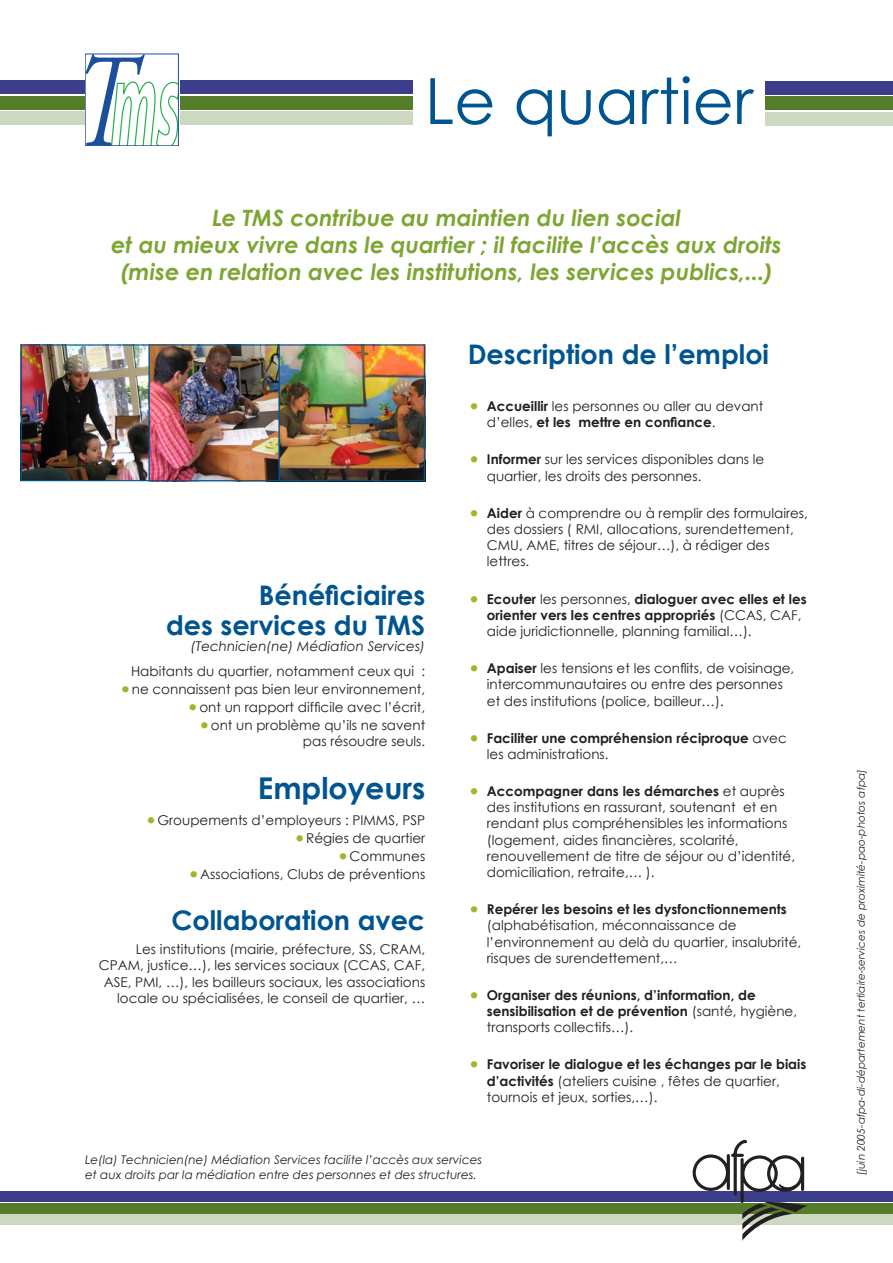
<style>
.page{position:relative;width:893px;height:1263px;background:#fff}
.page>*{position:absolute;margin:0;border:0;box-sizing:border-box;transform-origin:0 0}
.t1{font:63.75px "Century Gothic";color:#00548f}
.t2{font:700 30px "Century Gothic";color:#00548f}
.t3{font:700 27px/30px "Century Gothic";color:#00548f;text-align:right}
.t4{font:italic 700 22.5px/27px "Century Gothic";color:#7da532;text-align:center}
.t5{font:13.5px/16.2px "Century Gothic";color:#231f20}
.t6{font:700 13.5px/16.2px "Century Gothic";color:#231f20}
.t7{font:italic 13.5px "Century Gothic";color:#231f20}
.t8{font:italic 12px/15px "Century Gothic";color:#231f20}
.t9{font:italic 10.5px "Century Gothic";color:#231f20}
.s1{font-size:21px;color:#a3b629}
.s2{font-weight:700}
.s3{font-weight:400;font-size:21px;color:#a3b629}
.s4{font-weight:400}
</style>
<div class="page">
<div style="left:0;top:81px;width:412px;height:13px;background:#3c3e89"></div>
<div style="left:0;top:96px;width:412px;height:13px;background:#557d29"></div>
<div style="left:0;top:111px;width:412px;height:13px;background:#ccd8bf"></div>
<div style="left:0;top:1191px;width:893px;height:10px;background:#3c3e89"></div>
<div style="left:0;top:1203px;width:893px;height:10px;background:#557d29"></div>
<div style="left:0;top:1215px;width:893px;height:10px;background:#ccd8bf"></div>
<div style="left:765px;top:81px;width:128px;height:14px;background:#3c3e89"></div>
<div style="left:765px;top:97px;width:128px;height:13px;background:#557d29"></div>
<div style="left:765px;top:112px;width:128px;height:13px;background:#ccd8bf"></div>
<svg style="left:693px;top:1140px;width:115px;height:101px"></svg>
<svg style="left:85px;top:52px;width:94px;height:95px"></svg>
<svg style="left:87px;top:56px;width:89px;height:88px"></svg>
<img style="left:23px;top:346px;width:255px;height:133px">
<img style="left:280px;top:346px;width:143px;height:133px">
<div style="left:21px;top:344px;width:404px;height:137px;border:1px solid #00548f"></div>
<hr style="left:278px;top:344px;width:2px;height:137px;background:#00548f">
<hr style="left:149px;top:344px;width:1px;height:137px;background:#00548f">
<h1 class="t1" style="left:425px;top:56px;width:330px">Le quartier</h1>
<h3 class="t4" style="left:111px;top:203px;width:672px">Le TMS contribue au maintien du lien social<br>et au mieux vivre dans le quartier ; il facilite l’accès aux droits (mise en relation avec les institutions, les services publics,...)</h3>
<h3 class="t3" style="left:166px;top:579px;width:261px">Bénéficiaires<br>des services du TMS</h3>
<p class="t7" style="left:191px;top:637px;width:236px">(Technicien(ne) Médiation Services)</p>
<p class="t5" style="left:131px;top:663px;width:296px">Habitants du quartier, notamment ceux qui :</p>
<p class="t5" style="left:119px;top:681px;width:308px"><span class="s1">•</span>ne connaissent pas bien leur environnement,</p>
<p class="t5" style="left:187px;top:699px;width:240px"><span class="s1">•</span>ont un rapport difficile avec l’écrit,</p>
<p class="t5" style="left:198px;top:716px;width:229px;text-align:right"><span class="s1">•</span>ont un problème qu’ils ne savent pas résoudre seuls.</p>
<h2 class="t2" style="left:258px;top:765px;width:169px">Employeurs</h2>
<p class="t5" style="left:145px;top:812px;width:282px"><span class="s1">•</span>Groupements d’employeurs : PIMMS, PSP</p>
<p class="t5" style="left:293px;top:830px;width:133px"><span class="s1">•</span>Régies de quartier</p>
<p class="t5" style="left:337px;top:848px;width:90px"><span class="s1">•</span>Communes</p>
<p class="t5" style="left:187px;top:866px;width:239px"><span class="s1">•</span>Associations, Clubs de préventions</p>
<h3 class="t3" style="left:171px;top:903px;width:255px">Collaboration avec</h3>
<p class="t5" style="left:99px;top:941px;width:328px;text-align:right">Les institutions (mairie, préfecture, SS, CRAM, CPAM, justice…), les services sociaux (CCAS, CAF, ASE, PMI, …), les bailleurs sociaux, les associations locale ou spécialisées, le conseil de quartier, …</p>
<h3 class="t3" style="left:468px;top:338px;width:303px">Description de l’emploi</h3>
<p class="t5" style="left:487px;top:398px;width:278px;text-indent:-19px"><span class="s1">•</span> <span class="s2">Accueillir</span> les personnes ou aller au devant d’elles, <span class="s2">et les mettre en confiance</span>.</p>
<p class="t5" style="left:487px;top:451px;width:279px;text-indent:-19px"><span class="s1">•</span> <span class="s2">Informer</span> sur les services disponibles dans le quartier, les droits des personnes.</p>
<p class="t5" style="left:487px;top:505px;width:323px;text-indent:-19px"><span class="s1">•</span> <span class="s2">Aider</span> à comprendre ou à remplir des formulaires, des dossiers ( RMI, allocations, surendettement, CMU, AME, titres de séjour…), à rédiger des lettres.</p>
<p class="t5" style="left:487px;top:590px;width:321px;text-indent:-19px"><span class="s1">•</span> <span class="s2">Ecouter</span> les personnes, <span class="s2">dialoguer avec elles et les orienter vers les centres appropriés</span> (CCAS, CAF, aide juridictionnelle, planning familial…).</p>
<p class="t5" style="left:487px;top:660px;width:309px;text-indent:-19px"><span class="s1">•</span> <span class="s2">Apaiser</span> les tensions et les conflits, de voisinage, intercommunautaires ou entre des personnes et des institutions (police, bailleur…).</p>
<p class="t6" style="left:487px;top:729px;width:301px;text-indent:-19px"><span class="s3">•</span> Faciliter une compréhension réciproque <span class="s4">avec les administrations.</span></p>
<p class="t5" style="left:487px;top:783px;width:310px;text-indent:-19px"><span class="s1">•</span> <span class="s2">Accompagner dans les démarches</span> et auprès des institutions en rassurant, soutenant et en rendant plus compréhensibles les informations (logement, aides financières, scolarité, renouvellement de titre de séjour ou d’identité, domiciliation, retraite,… ).</p>
<p class="t5" style="left:487px;top:901px;width:316px;text-indent:-19px"><span class="s1">•</span> <span class="s2">Repérer les besoins et les dysfonctionnements </span>(alphabétisation, méconnaissance de l’environnement au delà du quartier, insalubrité, risques de surendettement,…</p>
<p class="t6" style="left:487px;top:986px;width:312px;text-indent:-19px"><span class="s3">•</span> Organiser des réunions, d’information, de sensibilisation et de prévention <span class="s4">(santé, hygiène, transports collectifs…).</span></p>
<p class="t5" style="left:487px;top:1056px;width:321px;text-indent:-19px"><span class="s1">•</span> <span class="s2">Favoriser le dialogue et les échanges par le biais d’activités</span> (ateliers cuisine , fêtes de quartier, tournois et jeux, sorties,…).</p>
<p class="t8" style="left:85px;top:1152px;width:399px">Le(la) Technicien(ne) Médiation Services facilite l’accès aux services et aux droits par la médiation entre des personnes et des structures.</p>
<p class="t9" style="left:853px;top:1175px;width:408px;rotate:-90deg">[juin 2005-afpa-di-département tertiaire-services de proximité-pao-photos afpa]</p>
</div>
